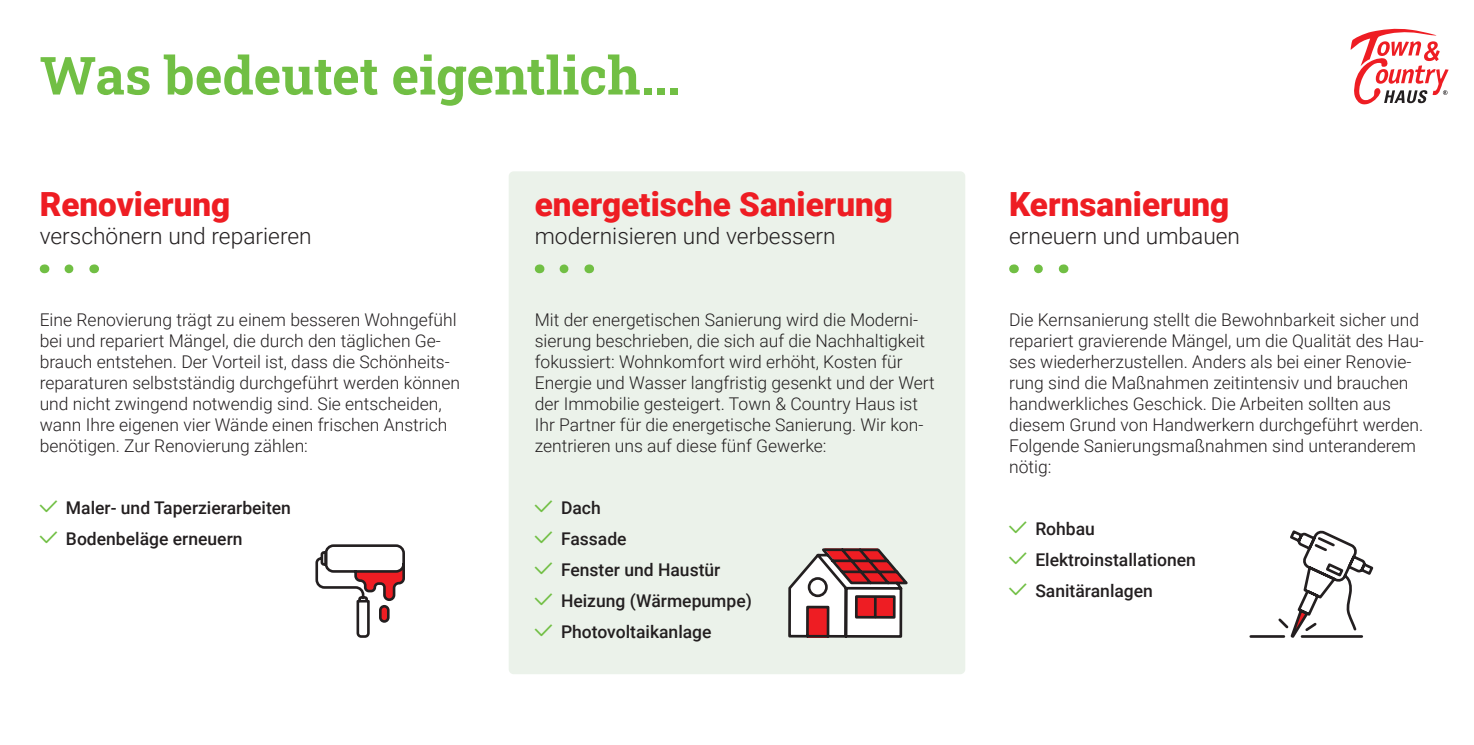
<style>
.page{position:relative;width:1474px;height:745px;background:#fff}
.page>*{position:absolute;margin:0;border:0;box-sizing:border-box;transform-origin:0 0}
.t1{font:52.5px "Roboto Slab";color:#71bf44}
.t2{font:900 33.25px "Roboto";color:#ee1d23}
.t3{font:300 22.75px "Roboto";color:#231f20}
.t4{font:300 17.5px/21px "Roboto";color:#231f20}
.t5{font:500 17.5px/31px "Roboto";color:#231f20}
</style>
<div class="page">
<div style="left:508px;top:171px;width:457px;height:502px;background:#ebf2ea;border-radius:5px"></div>
<svg style="left:315px;top:544px;width:90px;height:94px"></svg>
<svg style="left:788px;top:548px;width:120px;height:90px;background:#be9494"></svg>
<svg style="left:1249px;top:530px;width:125px;height:108px"></svg>
<svg style="left:69px;top:264px;width:5px;height:9px"></svg>
<svg style="left:564px;top:264px;width:5px;height:9px"></svg>
<svg style="left:1038px;top:264px;width:5px;height:9px"></svg>
<svg style="left:1350px;top:29px;width:98px;height:75px"></svg>
<h1 class="t1" style="left:40px;top:39px;width:642px">Was bedeutet eigentlich...</h1>
<h2 class="t2" style="left:40px;top:181px;width:192px">Renovierung</h2>
<h3 class="t3" style="left:40px;top:219px;width:273px">verschönern und reparieren</h3>
<h2 class="t2" style="left:535px;top:181px;width:360px">energetische Sanierung</h2>
<h3 class="t3" style="left:535px;top:219px;width:302px">modernisieren und verbessern</h3>
<p class="t4" style="left:40px;top:308px;width:422px">Eine Renovierung trägt zu einem besseren Wohngefühl bei und repariert Mängel, die durch den täglichen Ge&shy;brauch entstehen. Der Vorteil ist, dass die Schönheits&shy;reparaturen selbstständig durchgeführt werden können und nicht zwingend notwendig sind. Sie entscheiden, wann Ihre eigenen vier Wände einen frischen Anstrich benötigen. Zur Renovierung zählen:</p>
<p class="t4" style="left:535px;top:308px;width:401px">Mit der energetischen Sanierung wird die Moderni&shy;sierung beschrieben, die sich auf die Nachhaltigkeit fokussiert: Wohnkomfort wird erhöht, Kosten für Energie und Wasser langfristig gesenkt und der Wert der Immobilie gesteigert. Town &amp; Country Haus ist Ihr Partner für die energetische Sanierung. Wir kon&shy;zentrieren uns auf diese fünf Gewerke:</p>
<p class="t5" style="left:66px;top:491px;width:226px">Maler- und Taperzierarbeiten<br>Bodenbeläge erneuern</p>
<p class="t5" style="left:561px;top:491px;width:192px">Dach<br>Fassade<br>Fenster und Haustür<br>Heizung (Wärmepumpe)<br>Photovoltaikanlage</p>
<h2 class="t2" style="left:1009px;top:181px;width:222px">Kernsanierung</h2>
<h3 class="t3" style="left:1009px;top:219px;width:232px">erneuern und umbauen</h3>
<p class="t4" style="left:1009px;top:308px;width:416px">Die Kernsanierung stellt die Bewohnbarkeit sicher und repariert gravierende Mängel, um die Qualität des Hau&shy;ses wiederherzustellen. Anders als bei einer Renovie&shy;rung sind die Maßnahmen zeitintensiv und brauchen handwerkliches Geschick. Die Arbeiten sollten aus diesem Grund von Handwerkern durchgeführt werden.<br>Folgende Sanierungsmaßnahmen sind unteranderem nötig:</p>
<p class="t5" style="left:1035px;top:512px;width:162px">Rohbau<br>Elektroinstallationen<br>Sanitäranlagen</p>
</div>
